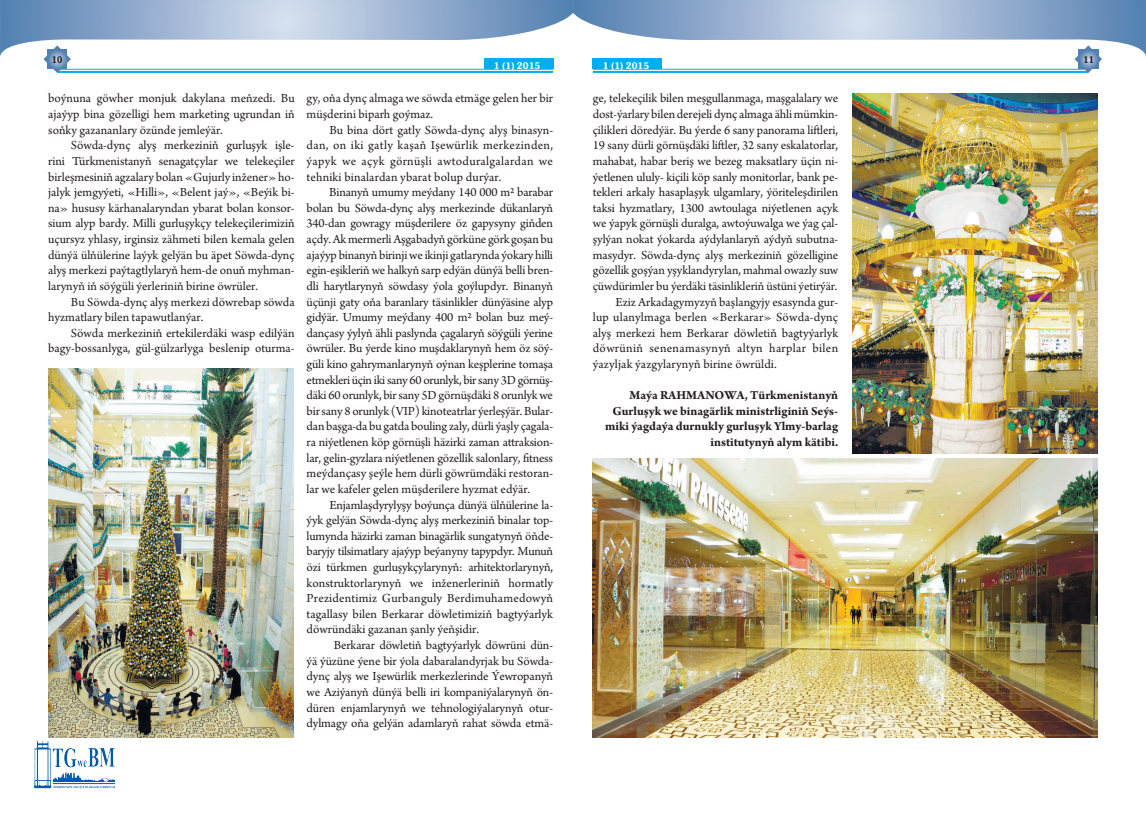
<style>
.page{position:relative;width:1146px;height:823px;background:#fff}
.page>*{position:absolute;margin:0;border:0;box-sizing:border-box;transform-origin:0 0}
.t1{font:13px/15.6px "Arno Pro";color:#231f20;text-align:justify}
.t2{font:700 13px/15.6px "Arno Pro";color:#231f20;text-align:right}
.t3{font:13px "Arno Pro";letter-spacing:.025em;color:#231f20}
.t4{font:600 10px "ART Souvenir Itc TEE";color:#fff;scale:.95 1}
.t5{font:600 10px "ART Souvenir Itc TEE";color:#231f20;scale:.85 1}
</style>
<div class="page">
<svg style="left:0;top:0;width:1145px;height:73px"></svg>
<div style="left:484px;top:59px;width:69px;height:10px;background:#00aeef"></div>
<div style="left:592px;top:59px;width:70px;height:10px;background:#00aeef"></div>
<img style="left:34px;top:737px;width:81px;height:51px">
<img style="left:48px;top:368px;width:245px;height:369px">
<img style="left:592px;top:458px;width:505px;height:279px">
<img style="left:852px;top:94px;width:245px;height:359px">
<p class="t5" style="left:52px;top:53px;width:14px">10</p>
<p class="t5" style="left:1083px;top:53px;width:14px">11</p>
<p class="t4" style="left:494px;top:59px;width:50px">1 (1) 2015</p>
<p class="t4" style="left:602px;top:59px;width:50px">1 (1) 2015</p>
<p class="t1" style="left:48px;top:91px;width:248px">boýnuna göwher monjuk dakylana meňzedi. Bu ajaýyp bina gözelligi hem marketing ugrundan iň soňky gazananlary özünde jemleýär.</p>
<p class="t1" style="left:48px;top:138px;width:248px;text-indent:23px">Söwda-dynç alyş merkeziniň gurluşyk işle&shy;rini Türkmenistanyň senagatçylar we telekeçiler birleşmesiniň agzalary bolan «Gujurly inžener» ho&shy;jalyk jemgyýeti, «Hilli», «Belent jaý», «Beýik bi&shy;na» hususy kärhanalaryndan ybarat bolan konsor&shy;sium alyp bardy. Milli gurluşykçy telekeçilerimiziň uçursyz yhlasy, irginsiz zähmeti bilen kemala gelen dünýä ülňülerine laýyk gelýän bu äpet Söwda-dynç alyş merkezi paýtagtlylaryň hem-de onuň myhman&shy;larynyň iň söýgüli ýerleriniň birine öwrüler.</p>
<p class="t1" style="left:48px;top:294px;width:248px;text-indent:23px">Bu Söwda-dynç alyş merkezi döwrebap söwda hyzmatlary bilen tapawutlanýar.</p>
<p class="t1" style="left:48px;top:325px;width:248px;text-align:right">Söwda merkeziniň ertekilerdäki wasp edilýän bagy-bossanlyga, gül-gülzarlyga beslenip oturma-</p>
<p class="t1" style="left:306px;top:91px;width:248px">gy, oňa dynç almaga we söwda etmäge gelen her bir müşderini biparh goýmaz.</p>
<p class="t1" style="left:306px;top:123px;width:248px;text-indent:23px">Bu bina dört gatly Söwda-dynç alyş binasyn&shy;dan, on iki gatly kaşaň Işewürlik merkezinden, ýapyk we açyk görnüşli awtoduralgalardan we tehniki binalardan ybarat bolup durýar.</p>
<p class="t1" style="left:306px;top:185px;width:248px;text-indent:23px">Binanyň umumy meýdany 140 000 m2 barabar bolan bu Söwda-dynç alyş merkezinde dükanlaryň 340-dan gowragy müşderilere öz gapysyny giňden açdy. Ak mermerli Aşgabadyň görküne görk goşan bu ajaýyp binanyň birinji we ikinji gatlarynda ýokary hilli egin-eşikleriň we halkyň sarp edýän dünýä belli bren&shy;dli harytlarynyň söwdasy ýola goýlupdyr. Binanyň üçünji gaty oňa baranlary täsinlikler dünýäsine alyp gidýär. Umumy meýdany 400 m2 bolan buz meý&shy;dançasy ýylyň ähli paslynda çagalaryň söýgüli ýerine öwrüler. Bu ýerde kino muşdaklarynyň hem öz söý&shy;güli kino gahrymanlarynyň oýnan keşplerine tomaşa etmekleri üçin iki sany 60 orunlyk, bir sany 3D görnüş&shy;däki 60 orunlyk, bir sany 5D görnüşdäki 8 orunlyk we bir sany 8 orunlyk (VIP) kinoteatrlar ýerleşýär. Bular&shy;dan başga-da bu gatda bouling zaly, dürli ýaşly çagala&shy;ra niýetlenen köp görnüşli häzirki zaman attraksion&shy;lar, gelin-gyzlara niýetlenen gözellik salonlary, fitness meýdançasy şeýle hem dürli göwrümdäki restoran&shy;lar we kafeler gelen müşderilere hyzmat edýär.</p>
<p class="t1" style="left:306px;top:497px;width:248px;text-indent:23px">Enjamlaşdyrylyşy boýunça dünýä ülňülerine la&shy;ýyk gelýän Söwda-dynç alyş merkeziniň binalar top&shy;lumynda häzirki zaman binagärlik sungatynyň öňde&shy;baryjy tilsimatlary ajaýyp beýanyny tapypdyr. Munuň özi türkmen gurluşykçylarynyň: arhitektorlarynyň, konstruktorlarynyň we inženerleriniň hormatly Prezidentimiz Gurbanguly Berdimuhamedowyň tagallasy bilen Berkarar döwletimiziň bagtyýarlyk döwründäki gazanan şanly ýeňşidir.</p>
<p class="t1" style="left:306px;top:637px;width:248px;text-indent:27px">Berkarar döwletiň bagtyýarlyk döwrüni dün&shy;ýä ýüzüne ýene bir ýola dabaralandyrjak bu Söwda&shy;dynç alyş we Işewürlik merkezlerinde Ýewropanyň we Aziýanyň dünýä belli iri kompaniýalarynyň ön&shy;düren enjamlarynyň we tehnologiýalarynyň otur&shy;dylmagy oňa gelýän adamlaryň rahat söwda etmä-</p>
<p class="t1" style="left:592px;top:91px;width:247px">ge, telekeçilik bilen meşgullanmaga, maşgalalary we</p>
<p class="t1" style="left:592px;top:107px;width:247px">dost-ýarlary bilen derejeli dynç almaga ähli mümkin-</p>
<p class="t1" style="left:592px;top:123px;width:247px">çilikleri döredýär. Bu ýerde 6 sany panorama liftleri,</p>
<p class="t1" style="left:592px;top:138px;width:247px">19 sany dürli görnüşdäki liftler, 32 sany eskalatorlar,</p>
<p class="t1" style="left:592px;top:154px;width:247px">mahabat, habar beriş we bezeg maksatlary üçin ni-</p>
<p class="t1" style="left:592px;top:169px;width:247px">ýetlenen ululy- kiçili köp sanly monitorlar, bank pe-</p>
<p class="t1" style="left:592px;top:185px;width:247px">tekleri arkaly hasaplaşyk ulgamlary, ýöriteleşdirilen</p>
<p class="t1" style="left:592px;top:201px;width:247px">taksi hyzmatlary, 1300 awtoulaga niýetlenen açyk</p>
<p class="t1" style="left:592px;top:216px;width:247px">we ýapyk görnüşli duralga, awtoýuwalga we ýag çal-</p>
<p class="t1" style="left:592px;top:232px;width:247px">şylýan nokat ýokarda aýdylanlaryň aýdyň subutna-</p>
<p class="t1" style="left:592px;top:247px;width:247px">masydyr. Söwda-dynç alyş merkeziniň gözelligine</p>
<p class="t1" style="left:592px;top:263px;width:247px">gözellik goşýan yşyklandyrylan, mahmal owazly suw</p>
<p class="t1" style="left:592px;top:279px;width:246px">çüwdürimler bu ýerdäki täsinlikleriň üstüni ýetirýär.</p>
<p class="t1" style="left:615px;top:294px;width:224px">Eziz Arkadagymyzyň başlangyjy esasynda gur-</p>
<p class="t1" style="left:592px;top:310px;width:247px">lup ulanylmaga berlen «Berkarar» Söwda-dynç</p>
<p class="t1" style="left:592px;top:325px;width:247px">alyş merkezi hem Berkarar döwletiň bagtyýarlyk</p>
<p class="t3" style="left:592px;top:341px;width:247px">döwrüniň senenamasynyň altyn harplar bilen</p>
<p class="t1" style="left:592px;top:357px;width:185px">ýazyljak ýazgylarynyň birine öwrüldi.</p>
<p class="t2" style="left:605px;top:388px;width:234px">Maýa RAHMANOWA, Türkmenistanyň Gurluşyk we binagärlik ministrliginiň Seýs&shy;miki ýagdaýa durnukly gurluşyk Ylmy-barlag institutynyň alym kätibi.</p>
</div>
